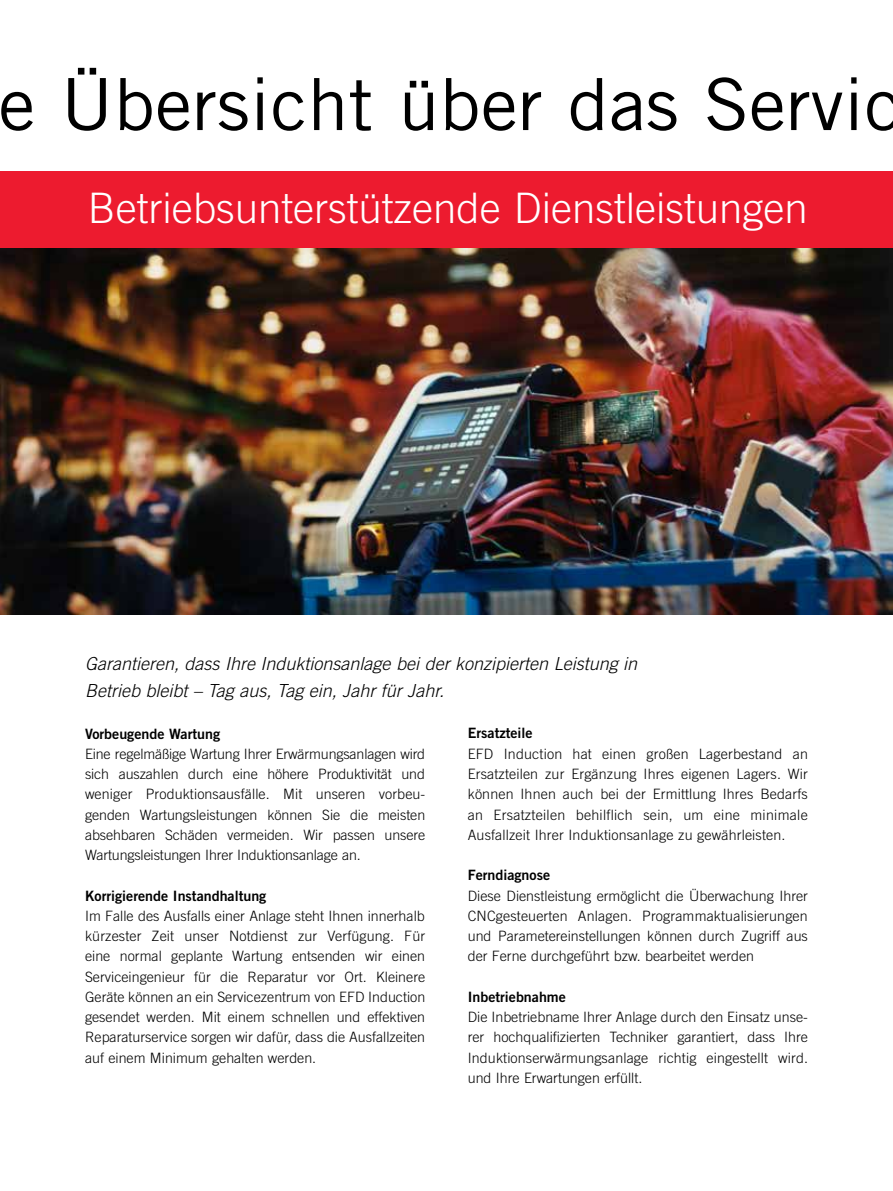
<style>
.page{position:relative;width:893px;height:1191px;background:#fff}
.page>*{position:absolute;margin:0;border:0;box-sizing:border-box;transform-origin:0 0}
.t1{font:72px "Trade Gothic LT Std";color:#000}
.t2{font:300 42px "Trade Gothic LT Std";color:#fff}
.t3{font:italic 300 18px/27px "Trade Gothic LT Std";color:#000}
.t4{font:300 14.25px/20.2px "Trade Gothic LT Std";color:#000;text-align:justify}
.t5{font:14.25px "Trade Gothic Bold Two";color:#000}
</style>
<div class="page">
<div style="left:0;top:172px;width:893px;height:85px;background:#ed1b2f"></div>
<img style="left:0;top:248px;width:893px;height:366px">
<h1 class="t1" style="left:-2px;top:61px;width:904px">e Übersicht über das Servic</h1>
<h2 class="t2" style="left:88px;top:183px;width:721px">Betriebsunterstützende Dienstleistungen</h2>
<p class="t3" style="left:85px;top:650px;width:554px">Garantieren, dass Ihre Induktionsanlage bei der konzipierten Leistung in<br>Betrieb bleibt – Tag aus, Tag ein, Jahr für Jahr.</p>
<p class="t5" style="left:85px;top:724px;width:137px">Vorbeugende Wartung</p>
<p class="t4" style="left:85px;top:743px;width:342px">Eine regelmäßige Wartung Ihrer Erwärmungsanlagen wird sich auszahlen durch eine höhere Produktivität und weniger Produktionsausfälle. Mit unseren vorbeu&shy;genden Wartungsleistungen können Sie die meisten absehbaren Schäden vermeiden. Wir passen unsere Wartungsleistungen Ihrer Induktionsanlage an.</p>
<p class="t5" style="left:85px;top:886px;width:183px">Korrigierende Instandhaltung</p>
<p class="t4" style="left:85px;top:905px;width:342px">Im Falle des Ausfalls einer Anlage steht Ihnen innerhalb kürzester Zeit unser Notdienst zur Verfügung. Für eine normal geplante Wartung entsenden wir einen Serviceingenieur für die Reparatur vor Ort. Kleinere Geräte können an ein Servicezentrum von EFD Induction gesendet werden. Mit einem schnellen und effektiven Reparaturservice sorgen wir dafür, dass die Ausfallzeiten auf einem Minimum gehalten werden.</p>
<p class="t5" style="left:468px;top:724px;width:66px">Ersatzteile</p>
<p class="t4" style="left:468px;top:743px;width:342px">EFD Induction hat einen großen Lagerbestand an Ersatzteilen zur Ergänzung Ihres eigenen Lagers. Wir können Ihnen auch bei der Ermittlung Ihres Bedarfs an Ersatzteilen behilflich sein, um eine minimale Ausfallzeit Ihrer Induktionsanlage zu gewährleisten.</p>
<p class="t5" style="left:468px;top:866px;width:84px">Ferndiagnose</p>
<p class="t4" style="left:468px;top:885px;width:342px">Diese Dienstleistung ermöglicht die Überwachung Ihrer CNCgesteuerten Anlagen. Programmaktualisierungen und Parametereinstellungen können durch Zugriff aus der Ferne durchgeführt bzw. bearbeitet werden</p>
<p class="t5" style="left:468px;top:988px;width:100px">Inbetriebnahme</p>
<p class="t4" style="left:468px;top:1006px;width:342px">Die Inbetriebname Ihrer Anlage durch den Einsatz unse&shy;rer hochqualifizierten Techniker garantiert, dass Ihre Induktionserwärmungsanlage richtig eingestellt wird. und Ihre Erwartungen erfüllt.</p>
</div>
